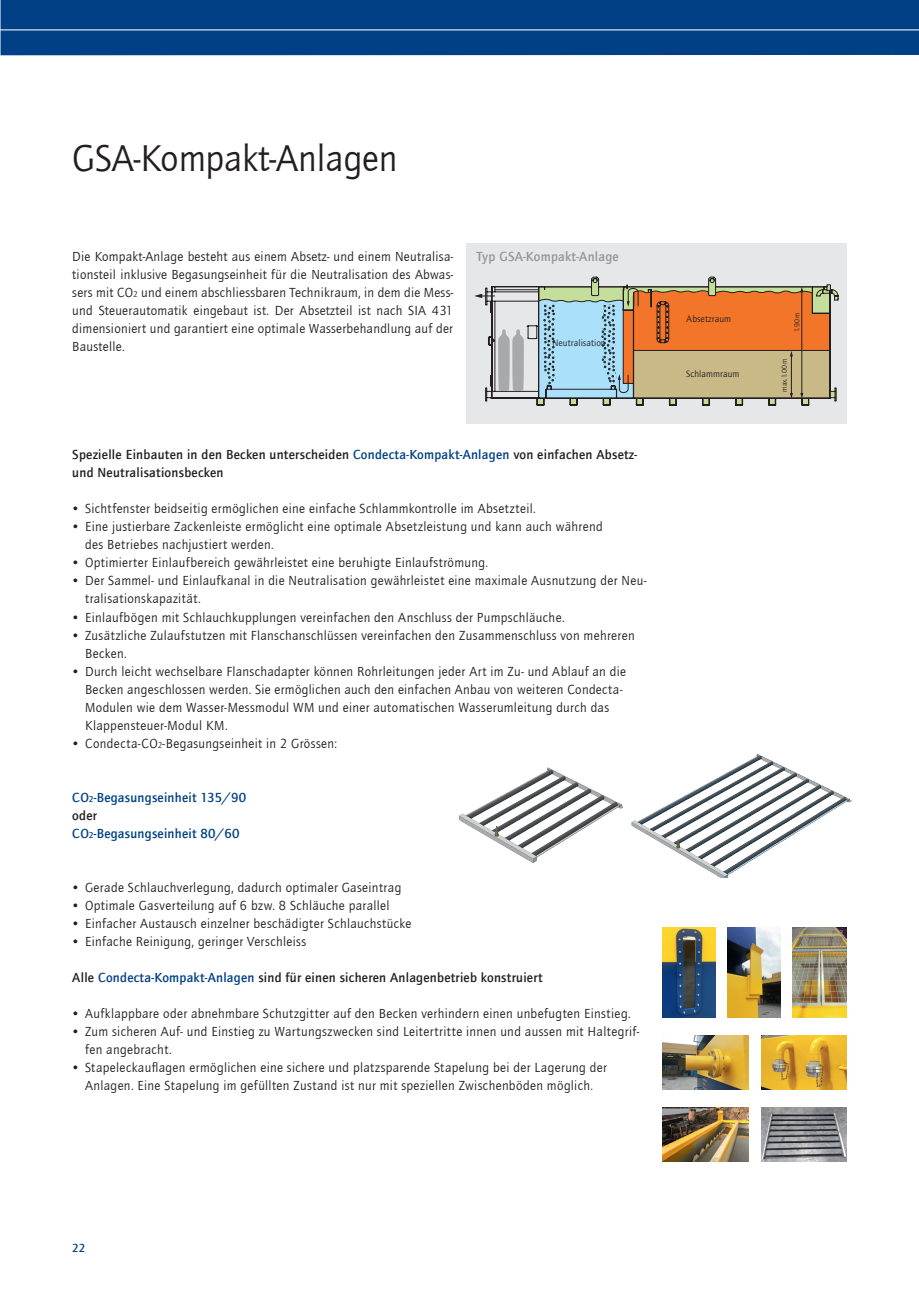
<style>
.page{position:relative;width:919px;height:1289px;background:#fff}
.page>*{position:absolute;margin:0;border:0;box-sizing:border-box;transform-origin:0 0}
.t1{font:38.25px "Quay Sans ITC Com";color:#231f20}
.t2{font:13.5px/18px "Quay Sans ITC Com";letter-spacing:.025em;color:#231f20}
.t3{font:500 13.5px/18px "Quay Sans ITC Com";letter-spacing:.02em;color:#231f20}
.t4{font:500 13.5px/18px "Quay Sans ITC Com";letter-spacing:.02em;color:#014086}
.t5{font:500 13.5px "Quay Sans ITC Com";letter-spacing:.02em;color:#939598}
.t6{font:500 12px "Quay Sans ITC Com";color:#014086}
.t7{font:9.3px "AT Quay Sans";color:#231f20}
.t8{font:7.2px "AT Quay Sans";color:#231f20}
.s1{font-size:8.7px}
.s2{color:#014086}
.s3{color:#231f20}
</style>
<div class="page">
<div style="left:1px;top:0;width:917px;height:55px;background:#014086"></div>
<hr style="left:0;top:29px;width:918px;height:1px;background:#fff">
<img style="left:631px;top:753px;width:220px;height:124px">
<img style="left:458px;top:767px;width:164px;height:96px">
<div style="left:466px;top:243px;width:380px;height:180px;background:#e6e7e9"></div>
<svg style="left:474px;top:277px;width:364px;height:128px"></svg>
<img style="left:761px;top:1107px;width:85px;height:54px">
<img style="left:662px;top:927px;width:53px;height:90px">
<img style="left:727px;top:927px;width:53px;height:90px">
<img style="left:792px;top:927px;width:54px;height:90px">
<img style="left:761px;top:1035px;width:85px;height:54px">
<img style="left:662px;top:1035px;width:86px;height:54px">
<img style="left:662px;top:1107px;width:86px;height:54px">
<h1 class="t1" style="left:72px;top:136px;width:327px">GSA-Kompakt-Anlagen</h1>
<p class="t2" style="left:72px;top:248px;width:382px;text-align:justify">Die Kompakt-Anlage besteht aus einem Absetz- und einem Neutralisa&shy;tionsteil inklusive Begasungseinheit für die Neutralisation des Abwas&shy;sers mit CO<span class="s1">2</span> und einem abschliessbaren Technikraum, in dem die Mess&shy;und Steuerautomatik eingebaut ist. Der Absetzteil ist nach SIA 431 dimensioniert und garantiert eine optimale Wasserbehandlung auf der Baustelle.</p>
<p class="t5" style="left:476px;top:248px;width:144px">Typ GSA-Kompakt-Anlage</p>
<p class="t7" style="left:552px;top:337px;width:55px">Neutralisation</p>
<p class="t3" style="left:72px;top:446px;width:566px">Spezielle Einbauten in den Becken unterscheiden <span class="s2">Condecta-Kompakt-Anlagen</span> von einfachen Absetz&shy;und Neutralisationsbecken</p>
<p class="t2" style="left:72px;top:500px;width:465px">• Sichtfenster beidseitig ermöglichen eine einfache Schlammkontrolle im Absetzteil.</p>
<p class="t2" style="left:85px;top:518px;width:519px;text-indent:-13px">• Eine justierbare Zackenleiste ermöglicht eine optimale Absetzleistung und kann auch während des Betriebes nachjustiert werden.</p>
<p class="t2" style="left:72px;top:554px;width:417px">• Optimierter Einlaufbereich gewährleistet eine beruhigte Einlaufströmung.</p>
<p class="t2" style="left:85px;top:572px;width:563px;text-indent:-13px">• Der Sammel- und Einlaufkanal in die Neutralisation gewährleistet eine maximale Ausnutzung der Neu&shy;tralisationskapazität.</p>
<p class="t2" style="left:72px;top:608px;width:494px">• Einlaufbögen mit Schlauchkupplungen vereinfachen den Anschluss der Pumpschläuche.</p>
<p class="t2" style="left:85px;top:626px;width:551px;text-indent:-13px">• Zusätzliche Zulaufstutzen mit Flanschanschlüssen vereinfachen den Zusammenschluss von mehreren<br>Becken.</p>
<p class="t2" style="left:85px;top:662px;width:542px;text-indent:-13px">• Durch leicht wechselbare Flanschadapter können Rohrleitungen jeder Art im Zu- und Ablauf an die Becken angeschlossen werden. Sie ermöglichen auch den einfachen Anbau von weiteren Condecta-Modulen wie dem Wasser-Messmodul WM und einer automatischen Wasserumleitung durch das Klappensteuer-Modul KM.</p>
<p class="t2" style="left:72px;top:734px;width:266px">• Condecta-CO<span class="s1">2</span>-Begasungseinheit in 2 Grössen:</p>
<p class="t4" style="left:72px;top:788px;width:175px">CO<span class="s1">2</span>-Begasungseinheit 135/90 <span class="s3">oder<br></span>CO<span class="s1">2</span>-Begasungseinheit 80/60</p>
<p class="t2" style="left:72px;top:878px;width:330px">• Gerade Schlauchverlegung, dadurch optimaler Gaseintrag</p>
<p class="t2" style="left:72px;top:896px;width:319px">• Optimale Gasverteilung auf 6 bzw. 8 Schläuche parallel</p>
<p class="t2" style="left:72px;top:914px;width:340px">• Einfacher Austausch einzelner beschädigter Schlauchstücke</p>
<p class="t2" style="left:72px;top:932px;width:235px">• Einfache Reinigung, geringer Verschleiss</p>
<p class="t3" style="left:72px;top:968px;width:472px">Alle <span class="s2">Condecta-Kompakt-Anlagen</span> sind für einen sicheren Anlagenbetrieb konstruiert</p>
<p class="t2" style="left:72px;top:1004px;width:560px">• Aufklappbare oder abnehmbare Schutzgitter auf den Becken verhindern einen unbefugten Einstieg.</p>
<p class="t2" style="left:85px;top:1022px;width:555px;text-indent:-13px">• Zum sicheren Auf- und Einstieg zu Wartungszwecken sind Leitertritte innen und aussen mit Haltegrif&shy;fen angebracht.</p>
<p class="t2" style="left:72px;top:1058px;width:536px;text-align:center">• Stapeleckauflagen ermöglichen eine sichere und platzsparende Stapelung bei der Lagerung der<br>Anlagen. Eine Stapelung im gefüllten Zustand ist nur mit speziellen Zwischenböden möglich.</p>
<p class="t7" style="left:686px;top:313px;width:46px">Absetzraum</p>
<p class="t8" style="left:792px;top:332px;width:21px;rotate:-90deg">1.90 m</p>
<p class="t7" style="left:686px;top:368px;width:55px">Schlammraum</p>
<p class="t8" style="left:780px;top:392px;width:35px;rotate:-90deg">max. 1.00 m</p>
<p class="t6" style="left:72px;top:1240px;width:15px">22</p>
</div>
